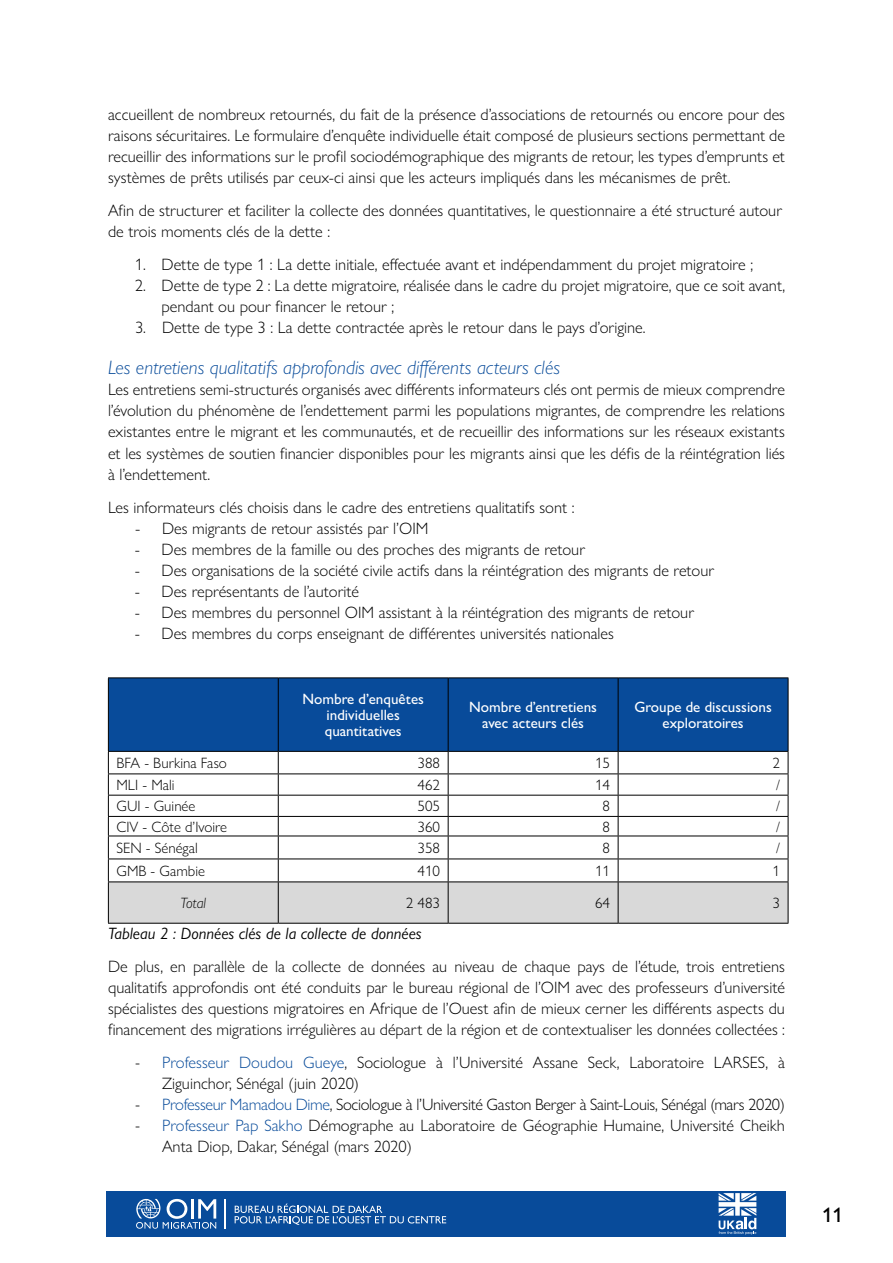
<style>
.page{position:relative;width:893px;height:1263px;background:#fff}
.page>*{position:absolute;margin:0;border:0;box-sizing:border-box;transform-origin:0 0}
.t1{font:500 21px "Gill Sans Nova";color:#000}
.t2{font:italic 300 19.5px "Gill Sans Nova";color:#084b9a}
.t3{font:300 16.5px/21px "Gill Sans Nova";color:#000}
.t4{font:300 16.5px "Gill Sans Nova";letter-spacing:-.02em;color:#000}
.t5{font:italic 16.5px "Gill Sans Nova";color:#000}
.t6{font:300 15px "Gill Sans Nova";color:#000}
.t7{font:500 15px/16.2px "Gill Sans Nova";color:#fff;text-align:center}
.t8{font:italic 300 15px "Gill Sans Nova";letter-spacing:-.005em;color:#000}
.s1{font-family:"Calibri"}
.s2{color:#084b9a}
</style>
<div class="page">
<div style="left:106px;top:1191px;width:680px;height:46px;background:#084b9a"></div>
<hr style="left:225px;top:1199px;width:1px;height:30px;background:#fff">
<svg style="left:136px;top:1199px;width:80px;height:30px"></svg>
<svg style="left:235px;top:1203px;width:211px;height:22px"></svg>
<svg style="left:719px;top:1193px;width:37px;height:42px"></svg>
<div style="left:109px;top:678px;width:679px;height:73px;background:#084b9a"></div>
<hr style="left:108px;top:677px;width:170px;height:1px;background:#000">
<hr style="left:278px;top:677px;width:170px;height:1px;background:#000">
<hr style="left:448px;top:677px;width:170px;height:1px;background:#000">
<hr style="left:618px;top:677px;width:170px;height:1px;background:#000">
<hr style="left:108px;top:751px;width:170px;height:1px;background:#000">
<hr style="left:278px;top:751px;width:170px;height:1px;background:#000">
<hr style="left:448px;top:751px;width:170px;height:1px;background:#000">
<hr style="left:618px;top:751px;width:170px;height:1px;background:#000">
<hr style="left:108px;top:923px;width:170px;height:1px;background:#000">
<hr style="left:278px;top:923px;width:170px;height:1px;background:#000">
<hr style="left:448px;top:923px;width:170px;height:1px;background:#000">
<hr style="left:618px;top:923px;width:170px;height:1px;background:#000">
<hr style="left:108px;top:678px;width:1px;height:73px;background:#000">
<hr style="left:278px;top:678px;width:1px;height:73px;background:#000">
<hr style="left:448px;top:678px;width:1px;height:73px;background:#000">
<hr style="left:618px;top:678px;width:1px;height:73px;background:#000">
<hr style="left:788px;top:678px;width:1px;height:73px;background:#000">
<svg style="left:108px;top:752px;width:681px;height:171px"></svg>
<hr style="left:278px;top:882px;width:1px;height:41px;background:#000">
<hr style="left:448px;top:882px;width:1px;height:41px;background:#000">
<hr style="left:618px;top:882px;width:1px;height:41px;background:#000">
<hr style="left:788px;top:882px;width:1px;height:41px;background:#000">
<p class="t3" style="left:108px;top:104px;width:678px;text-align:justify">accueillent de nombreux retournés, du fait de la présence d’associations de retournés ou encore pour des raisons sécuritaires. Le formulaire d’enquête individuelle était composé de plusieurs sections permettant de recueillir des informations sur le profil sociodémographique des migrants de retour, les types d’emprunts et systèmes de prêts utilisés par ceux-ci ainsi que les acteurs impliqués dans les mécanismes de prêt.</p>
<p class="t3" style="left:108px;top:200px;width:676px">Afin de structurer et faciliter la collecte des données quantitatives, le questionnaire a été structuré autour de trois moments clés de la dette :</p>
<p class="t3" style="left:135px;top:254px;width:620px">1. Dette de type 1 : La dette initiale, effectuée avant et indépendamment du projet migratoire ;</p>
<p class="t3" style="left:162px;top:275px;width:625px;text-indent:-27px">2. Dette de type 2 : La dette migratoire, réalisée dans le cadre du projet migratoire, que ce soit avant, pendant ou pour financer le retour ;</p>
<p class="t3" style="left:135px;top:317px;width:512px">3. Dette de type 3 : La dette contractée après le retour dans le pays d’origine.</p>
<p class="t2" style="left:108px;top:356px;width:454px">Les entretiens qualitatifs approfondis avec différents acteurs clés</p>
<p class="t3" style="left:108px;top:379px;width:678px;text-align:justify">Les entretiens semi-structurés organisés avec différents informateurs clés ont permis de mieux comprendre l’évolution du phénomène de l’endettement parmi les populations migrantes, de comprendre les relations existantes entre le migrant et les communautés, et de recueillir des informations sur les réseaux existants et les systèmes de soutien financier disponibles pour les migrants ainsi que les défis de la réintégration liés à l’endettement.</p>
<p class="t3" style="left:108px;top:496px;width:468px">Les informateurs clés choisis dans le cadre des entretiens qualitatifs sont :</p>
<p class="t3" style="left:135px;top:517px;width:295px">- Des migrants de retour assistés par l’OIM</p>
<p class="t3" style="left:135px;top:538px;width:452px">- Des membres de la famille ou des proches des migrants de retour</p>
<p class="t3" style="left:135px;top:559px;width:581px">- Des organisations de la société civile actifs dans la réintégration des migrants de retour</p>
<p class="t3" style="left:135px;top:580px;width:226px">- Des représentants de l’autorité</p>
<p class="t3" style="left:135px;top:601px;width:561px">- Des membres du personnel OIM assistant à la réintégration des migrants de retour</p>
<p class="t3" style="left:135px;top:622px;width:481px">- Des membres du corps enseignant de différentes universités nationales</p>
<p class="t7" style="left:302px;top:690px;width:123px">Nombre d’enquêtes individuelles quantitatives</p>
<p class="t7" style="left:469px;top:699px;width:129px">Nombre d’entretiens avec acteurs clés</p>
<p class="t7" style="left:634px;top:699px;width:139px">Groupe de discussions exploratoires</p>
<p class="t6" style="left:116px;top:754px;width:112px">BFA - Burkina Faso</p>
<p class="t6" style="left:418px;top:754px;width:24px">388</p>
<p class="t6" style="left:595px;top:754px;width:16px">15</p>
<p class="t6" style="left:772px;top:754px;width:9px">2</p>
<p class="t6" style="left:116px;top:776px;width:60px">MLI - Mali</p>
<p class="t6" style="left:418px;top:776px;width:24px">462</p>
<p class="t6" style="left:595px;top:776px;width:16px">14</p>
<p class="t6" style="left:776px;top:776px;width:5px">/</p>
<p class="t6" style="left:116px;top:797px;width:80px">GUI - Guinée</p>
<p class="t6" style="left:418px;top:797px;width:24px">505</p>
<p class="t6" style="left:602px;top:797px;width:9px">8</p>
<p class="t6" style="left:776px;top:797px;width:5px">/</p>
<p class="t6" style="left:116px;top:817px;width:112px">CIV - Côte d’Ivoire</p>
<p class="t6" style="left:418px;top:817px;width:24px">360</p>
<p class="t6" style="left:602px;top:817px;width:9px">8</p>
<p class="t6" style="left:776px;top:817px;width:5px">/</p>
<p class="t6" style="left:116px;top:839px;width:83px">SEN - Sénégal</p>
<p class="t6" style="left:418px;top:839px;width:24px">358</p>
<p class="t6" style="left:602px;top:839px;width:9px">8</p>
<p class="t6" style="left:776px;top:839px;width:5px">/</p>
<p class="t6" style="left:116px;top:862px;width:90px">GMB - Gambie</p>
<p class="t6" style="left:418px;top:862px;width:24px">410</p>
<p class="t6" style="left:595px;top:862px;width:16px">11</p>
<p class="t6" style="left:772px;top:862px;width:9px">1</p>
<p class="t8" style="left:181px;top:894px;width:27px">Total</p>
<p class="t6" style="left:406px;top:894px;width:36px">2 483</p>
<p class="t6" style="left:595px;top:894px;width:16px">64</p>
<p class="t6" style="left:772px;top:894px;width:9px">3</p>
<p class="t5" style="left:108px;top:923px;width:315px">Tableau 2 : Données clés de la collecte de données</p>
<p class="t3" style="left:108px;top:955px;width:678px;text-align:justify">De plus, en parallèle de la collecte de données au niveau de chaque pays de l’étude, trois entretiens qualitatifs approfondis ont été conduits par le bureau régional de l’OIM avec des professeurs d’université spécialistes des questions migratoires en Afrique de l’Ouest afin de mieux cerner les différents aspects du financement des migrations irrégulières au départ de la région et de contextualiser les données collectées :</p>
<p class="t3" style="left:162px;top:1051px;width:624px;text-indent:-27px"><span class="s1">-</span> <span class="s2">Professeur Doudou Gueye</span>, Sociologue à l’Université Assane Seck, Laboratoire LARSES, à<br>Ziguinchor, Sénégal (juin 2020)</p>
<p class="t4" style="left:135px;top:1094px;width:651px"><span class="s1">-</span> <span class="s2">Professeur Mamadou Dime</span>, Sociologue à l’Université Gaston Berger à Saint-Louis, Sénégal (mars 2020)</p>
<p class="t3" style="left:162px;top:1114px;width:624px;text-indent:-27px"><span class="s1">-</span> <span class="s2">Professeur Pap Sakho</span> Démographe au Laboratoire de Géographie Humaine, Université Cheikh<br>Anta Diop, Dakar, Sénégal (mars 2020)</p>
<p class="t1" style="left:822px;top:1201px;width:22px">11</p>
</div>
